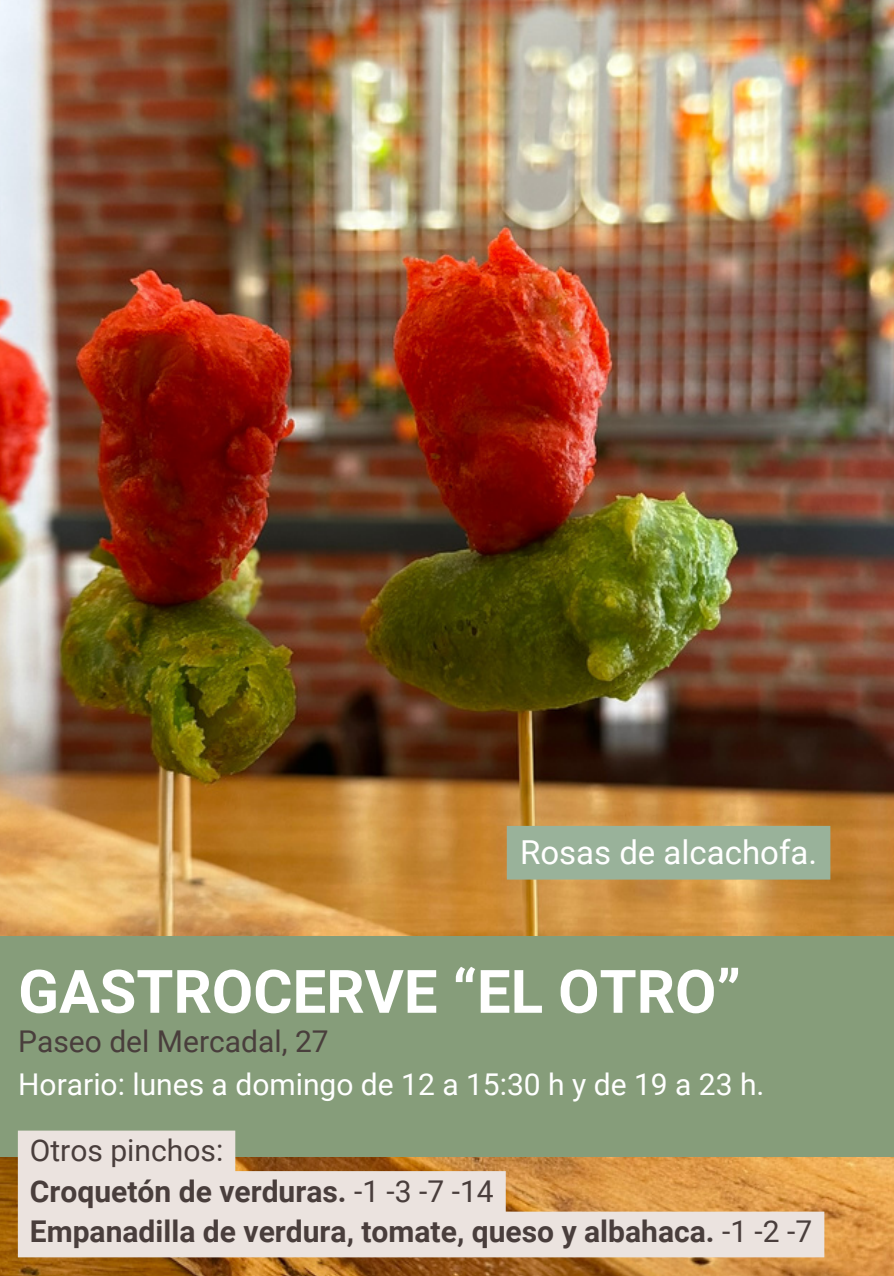
<style>
.page{position:relative;width:894px;height:1276px;background:#fff}
.page>*{position:absolute;margin:0;border:0;box-sizing:border-box;transform-origin:0 0}
.t1{font:700 60px "Roboto";color:#fff}
.t2{font:33px "Roboto";color:#fff}
.t3{font:700 30px "Roboto";color:#493e3c}
.t4{font:30px "Roboto";color:#fff}
.t5{font:30px "Roboto";color:#493e3c}
.s1{font-weight:400}
</style>
<div class="page">
<img style="left:0;top:0;width:893px;height:1276px">
<div style="left:0;top:936px;width:893px;height:220px;background:#869d7a"></div>
<div style="left:506px;top:826px;width:324px;height:53px;background:#99b29a"></div>
<svg style="left:18px;top:1130px;width:806px;height:127px;background:#d5c6ae"></svg>
<p class="t2" style="left:520px;top:833px;width:298px">Rosas de alcachofa.</p>
<h1 class="t1" style="left:18px;top:957px;width:724px">GASTROCERVE “EL OTRO”</h1>
<p class="t5" style="left:18px;top:1024px;width:312px">Paseo del Mercadal, 27</p>
<p class="t4" style="left:18px;top:1067px;width:747px">Horario: lunes a domingo de 12 a 15:30 h y de 19 a 23 h.</p>
<p class="t5" style="left:30px;top:1133px;width:195px">Otros pinchos:</p>
<p class="t3" style="left:30px;top:1174px;width:465px">Croquetón de verduras. <span class="s1">-1 -3 -7 -14</span></p>
<p class="t3" style="left:30px;top:1214px;width:783px">Empanadilla de verdura, tomate, queso y albahaca. <span class="s1">-1 -2 -7</span></p>
</div>
